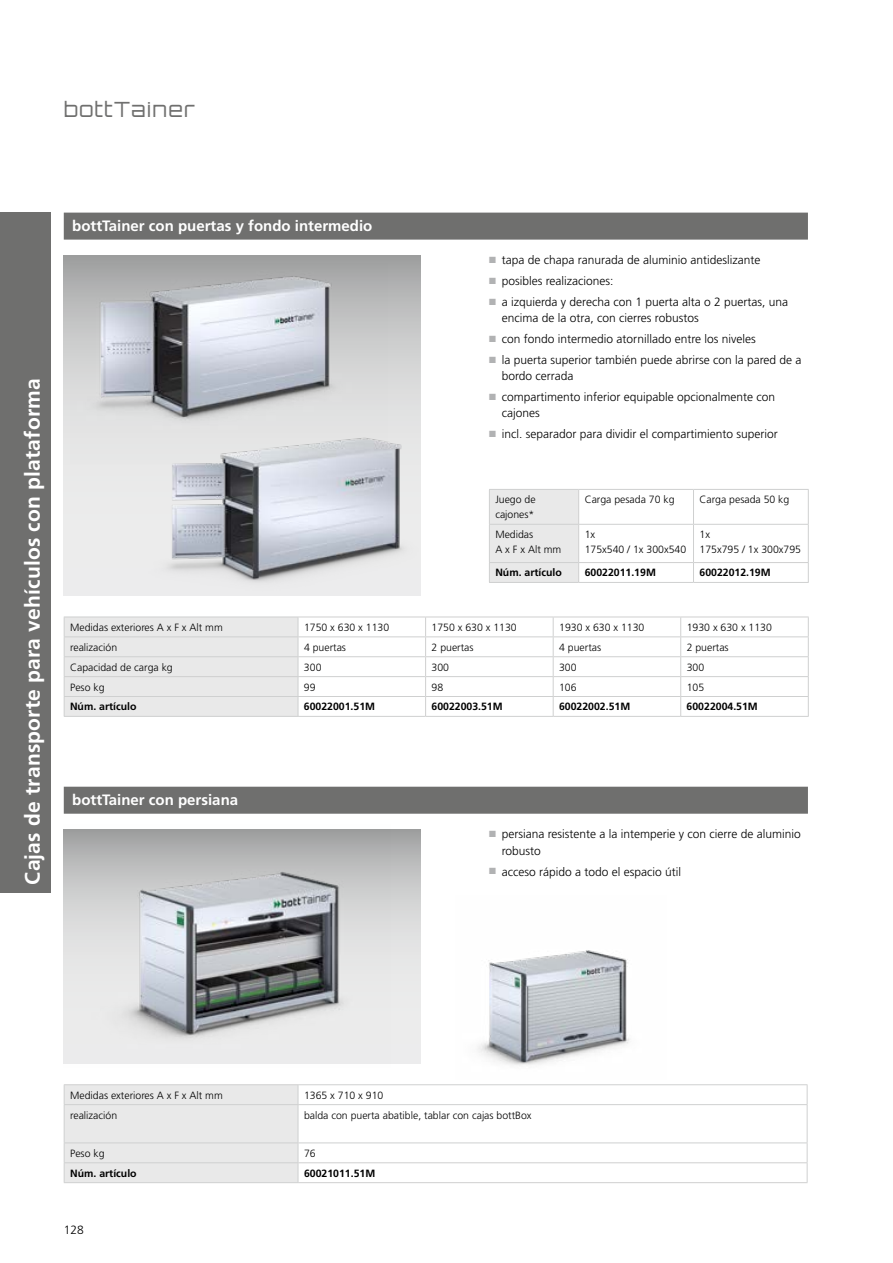
<style>
.page{position:relative;width:893px;height:1263px;background:#fff}
.page>*{position:absolute;margin:0;border:0;box-sizing:border-box;transform-origin:0 0}
.t1{font:700 21px "Frutiger LT Pro";letter-spacing:.01em;color:#fff}
.t2{font:300 21px "Orbitron CE";letter-spacing:.06em;color:#6f6f6e}
.t3{font:700 15px "Frutiger LT Pro";color:#fff}
.t4{font:300 12px/16.5px "Frutiger LT Pro";color:#000}
.t5{font:300 10.5px/15px "Frutiger LT Pro";color:#000}
.t6{font:700 10.5px "Frutiger LT Pro";color:#000}
.s1{color:#b1b2b3}
</style>
<div class="page">
<svg style="left:64px;top:255px;width:357px;height:340px"></svg>
<svg style="left:391px;top:829px;width:30px;height:234px"></svg>
<img style="left:132px;top:404px;width:289px;height:191px">
<img style="left:70px;top:263px;width:317px;height:200px">
<img style="left:64px;top:829px;width:327px;height:235px">
<img style="left:477px;top:950px;width:153px;height:116px">
<div style="left:0;top:213px;width:51px;height:680px;background:#6f6f6e"></div>
<div style="left:64px;top:213px;width:744px;height:27px;background:#6f6f6e"></div>
<hr style="left:298px;top:617px;width:128px;height:1px;background:#cfd0d0">
<hr style="left:426px;top:617px;width:127px;height:1px;background:#cfd0d0">
<hr style="left:553px;top:617px;width:128px;height:1px;background:#cfd0d0">
<hr style="left:681px;top:617px;width:128px;height:1px;background:#cfd0d0">
<hr style="left:298px;top:636px;width:128px;height:1px;background:#cfd0d0">
<hr style="left:426px;top:636px;width:127px;height:1px;background:#cfd0d0">
<hr style="left:553px;top:636px;width:128px;height:1px;background:#cfd0d0">
<hr style="left:681px;top:636px;width:128px;height:1px;background:#cfd0d0">
<hr style="left:298px;top:656px;width:128px;height:1px;background:#cfd0d0">
<hr style="left:426px;top:656px;width:127px;height:1px;background:#cfd0d0">
<hr style="left:553px;top:656px;width:128px;height:1px;background:#cfd0d0">
<hr style="left:681px;top:656px;width:128px;height:1px;background:#cfd0d0">
<hr style="left:298px;top:676px;width:128px;height:1px;background:#cfd0d0">
<hr style="left:426px;top:676px;width:127px;height:1px;background:#cfd0d0">
<hr style="left:553px;top:676px;width:128px;height:1px;background:#cfd0d0">
<hr style="left:681px;top:676px;width:128px;height:1px;background:#cfd0d0">
<hr style="left:298px;top:696px;width:128px;height:1px;background:#cfd0d0">
<svg style="left:64px;top:617px;width:235px;height:99px"></svg>
<hr style="left:426px;top:696px;width:127px;height:1px;background:#cfd0d0">
<svg style="left:425px;top:617px;width:1px;height:99px"></svg>
<hr style="left:553px;top:696px;width:128px;height:1px;background:#cfd0d0">
<svg style="left:553px;top:617px;width:1px;height:99px"></svg>
<hr style="left:681px;top:696px;width:128px;height:1px;background:#cfd0d0">
<svg style="left:680px;top:617px;width:1px;height:99px"></svg>
<svg style="left:808px;top:617px;width:1px;height:99px"></svg>
<hr style="left:64px;top:716px;width:234px;height:1px;background:#cfd0d0">
<hr style="left:298px;top:716px;width:128px;height:1px;background:#cfd0d0">
<hr style="left:426px;top:716px;width:127px;height:1px;background:#cfd0d0">
<hr style="left:553px;top:716px;width:128px;height:1px;background:#cfd0d0">
<hr style="left:681px;top:716px;width:128px;height:1px;background:#cfd0d0">
<hr style="left:579px;top:489px;width:114px;height:1px;background:#cfd0d0">
<hr style="left:693px;top:489px;width:116px;height:1px;background:#cfd0d0">
<hr style="left:693px;top:490px;width:1px;height:34px;background:#cfd0d0">
<hr style="left:808px;top:490px;width:1px;height:34px;background:#cfd0d0">
<hr style="left:579px;top:524px;width:114px;height:1px;background:#cfd0d0">
<hr style="left:693px;top:524px;width:116px;height:1px;background:#cfd0d0">
<hr style="left:693px;top:525px;width:1px;height:37px;background:#cfd0d0">
<hr style="left:808px;top:525px;width:1px;height:37px;background:#cfd0d0">
<hr style="left:579px;top:562px;width:114px;height:1px;background:#cfd0d0">
<div style="left:489px;top:489px;width:90px;height:93px;background:#e9e9e9"></div>
<hr style="left:693px;top:562px;width:116px;height:1px;background:#cfd0d0">
<svg style="left:693px;top:563px;width:1px;height:19px"></svg>
<svg style="left:808px;top:563px;width:1px;height:19px"></svg>
<hr style="left:489px;top:582px;width:90px;height:1px;background:#cfd0d0">
<hr style="left:579px;top:582px;width:114px;height:1px;background:#cfd0d0">
<hr style="left:693px;top:582px;width:116px;height:1px;background:#cfd0d0">
<div style="left:64px;top:787px;width:744px;height:27px;background:#6f6f6e"></div>
<hr style="left:64px;top:1084px;width:234px;height:1px;background:#cfd0d0">
<hr style="left:298px;top:1084px;width:509px;height:1px;background:#cfd0d0">
<svg style="left:807px;top:1085px;width:1px;height:19px"></svg>
<hr style="left:298px;top:1104px;width:509px;height:1px;background:#cfd0d0">
<hr style="left:807px;top:1105px;width:1px;height:37px;background:#cfd0d0">
<hr style="left:298px;top:1142px;width:509px;height:1px;background:#cfd0d0">
<hr style="left:298px;top:1162px;width:509px;height:1px;background:#cfd0d0">
<div style="left:64px;top:1085px;width:235px;height:97px;background:#e9e9e9"></div>
<svg style="left:807px;top:1143px;width:1px;height:39px"></svg>
<hr style="left:64px;top:1182px;width:234px;height:1px;background:#cfd0d0">
<hr style="left:298px;top:1182px;width:509px;height:1px;background:#cfd0d0">
<h1 class="t2" style="left:64px;top:97px;width:132px">bottTainer</h1>
<h1 class="t1" style="left:20px;top:884px;width:508px;rotate:-90deg">Cajas de transporte para vehículos con plataforma</h1>
<p class="t3" style="left:72px;top:217px;width:302px">bottTainer con puertas y fondo intermedio</p>
<p class="t4" style="left:489px;top:252px;width:273px"><span class="s1">■</span> tapa de chapa ranurada de aluminio antideslizante</p>
<p class="t4" style="left:489px;top:273px;width:126px"><span class="s1">■</span> posibles realizaciones:</p>
<p class="t4" style="left:502px;top:293px;width:288px;text-indent:-13px"><span class="s1">■</span> a izquierda y derecha con 1 puerta alta o 2 puertas, una encima de la otra, con cierres robustos</p>
<p class="t4" style="left:489px;top:331px;width:268px"><span class="s1">■</span> con fondo intermedio atornillado entre los niveles</p>
<p class="t4" style="left:502px;top:351px;width:301px;text-indent:-13px"><span class="s1">■</span> la puerta superior también puede abrirse con la pared de a bordo cerrada</p>
<p class="t4" style="left:502px;top:389px;width:275px;text-indent:-13px"><span class="s1">■</span> compartimento inferior equipable opcionalmente con cajones</p>
<p class="t4" style="left:489px;top:426px;width:290px"><span class="s1">■</span> incl. separador para dividir el compartimiento superior</p>
<p class="t5" style="left:495px;top:492px;width:42px">Juego de cajones*</p>
<p class="t5" style="left:585px;top:492px;width:91px">Carga pesada 70 kg</p>
<p class="t5" style="left:699px;top:492px;width:91px">Carga pesada 50 kg</p>
<p class="t5" style="left:495px;top:527px;width:67px">Medidas<br>A x F x Alt mm</p>
<p class="t5" style="left:585px;top:527px;width:103px">1x<br>175x540 / 1x 300x540</p>
<p class="t5" style="left:699px;top:527px;width:103px">1x<br>175x795 / 1x 300x795</p>
<p class="t6" style="left:495px;top:567px;width:68px">Núm. artículo</p>
<p class="t6" style="left:585px;top:567px;width:73px">60022011.19M</p>
<p class="t6" style="left:699px;top:567px;width:73px">60022012.19M</p>
<p class="t5" style="left:70px;top:620px;width:154px">Medidas exteriores A x F x Alt mm</p>
<p class="t5" style="left:304px;top:620px;width:87px">1750 x 630 x 1130</p>
<p class="t5" style="left:432px;top:620px;width:87px">1750 x 630 x 1130</p>
<p class="t5" style="left:559px;top:620px;width:87px">1930 x 630 x 1130</p>
<p class="t5" style="left:687px;top:620px;width:87px">1930 x 630 x 1130</p>
<p class="t5" style="left:70px;top:640px;width:49px">realización</p>
<p class="t5" style="left:304px;top:640px;width:44px">4 puertas</p>
<p class="t5" style="left:432px;top:640px;width:44px">2 puertas</p>
<p class="t5" style="left:559px;top:640px;width:44px">4 puertas</p>
<p class="t5" style="left:687px;top:640px;width:44px">2 puertas</p>
<p class="t5" style="left:70px;top:659px;width:104px">Capacidad de carga kg</p>
<p class="t5" style="left:304px;top:659px;width:19px">300</p>
<p class="t5" style="left:432px;top:659px;width:19px">300</p>
<p class="t5" style="left:559px;top:659px;width:19px">300</p>
<p class="t5" style="left:687px;top:659px;width:19px">300</p>
<p class="t5" style="left:70px;top:679px;width:36px">Peso kg</p>
<p class="t5" style="left:304px;top:679px;width:13px">99</p>
<p class="t5" style="left:432px;top:679px;width:13px">98</p>
<p class="t5" style="left:559px;top:679px;width:19px">106</p>
<p class="t5" style="left:687px;top:679px;width:19px">105</p>
<p class="t6" style="left:70px;top:700px;width:68px">Núm. artículo</p>
<p class="t6" style="left:304px;top:700px;width:73px">60022001.51M</p>
<p class="t6" style="left:431px;top:700px;width:73px">60022003.51M</p>
<p class="t6" style="left:559px;top:700px;width:73px">60022002.51M</p>
<p class="t6" style="left:687px;top:700px;width:73px">60022004.51M</p>
<p class="t3" style="left:72px;top:791px;width:167px">bottTainer con persiana</p>
<p class="t4" style="left:502px;top:826px;width:300px;text-indent:-13px"><span class="s1">■</span> persiana resistente a la intemperie y con cierre de aluminio robusto</p>
<p class="t4" style="left:489px;top:863px;width:194px"><span class="s1">■</span> acceso rápido a todo el espacio útil</p>
<p class="t5" style="left:70px;top:1087px;width:154px">Medidas exteriores A x F x Alt mm</p>
<p class="t5" style="left:304px;top:1087px;width:81px">1365 x 710 x 910</p>
<p class="t5" style="left:70px;top:1107px;width:49px">realización</p>
<p class="t5" style="left:304px;top:1107px;width:229px">balda con puerta abatible, tablar con cajas bottBox</p>
<p class="t5" style="left:70px;top:1146px;width:36px">Peso kg</p>
<p class="t5" style="left:304px;top:1146px;width:13px">76</p>
<p class="t6" style="left:70px;top:1167px;width:68px">Núm. artículo</p>
<p class="t6" style="left:304px;top:1167px;width:73px">60021011.51M</p>
<p class="t4" style="left:64px;top:1221px;width:22px">128</p>
</div>
